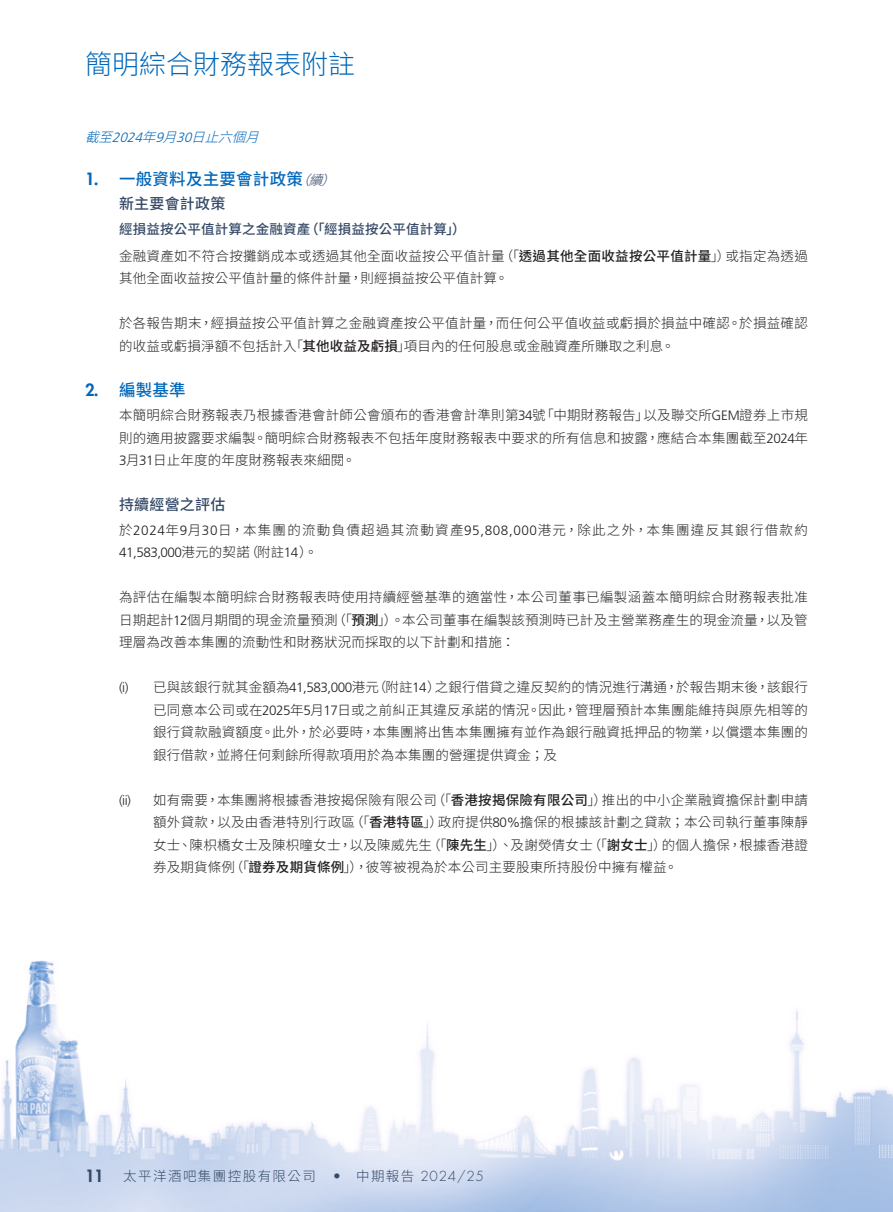
<style>
.page{position:relative;width:893px;height:1212px;background:#fff}
.page>*{position:absolute;margin:0;border:0;box-sizing:border-box;transform-origin:0 0}
.t1{font:300 27px "Source Han Sans TC";color:#0067bb}
.Heading_1{font:500 16.5px "Source Han Sans TC";letter-spacing:.015em;color:#0067bb}
.Heading_1-2{font:800 16.5px "Futura Std";color:#0067bb}
.t2{font:800 16.5px "Futura Std";color:#344967}
.Heading_2{font:500 15px "Source Han Sans TC";letter-spacing:.015em;color:#344967}
.Body_Text{font:300 13.5px/22.5px "Source Han Sans TC";letter-spacing:.02em;color:#231f20;text-align:right}
.Body_Text-2{font:300 13.5px/22.5px "Source Han Sans TC";letter-spacing:.095em;color:#231f20}
.Body_Text-3{font:500 13.5px "Source Han Sans TC";letter-spacing:.02em;color:#231f20}
.Heading_3{font:500 13.5px "Source Han Sans TC";letter-spacing:.015em;color:#344967}
.Body_Text-4{font:300 13.5px "Frutiger LT Std";letter-spacing:-.035em;color:#231f20}
.t3{font:300 13.5px "Source Han Sans TC";letter-spacing:.105em;color:#344967}
.t4{font:italic 300 13.5px "Source Han Sans TC";color:#0067bb}
.t5{font:300 13.5px "Futura Std";letter-spacing:.055em;color:#344967}
.t6{font:italic 300 13.5px "Frutiger LT Std";color:#0067bb}
.Heading_1-3{font:italic 300 13.5px "Source Han Sans TC";color:#344967}
.s1{font-family:"Frutiger LT Std"}
.s2{font-weight:300}
.s3{font-weight:500}
.s4{font-family:"Source Han Sans TC"}
.s5{font-family:"Futura Std"}
</style>
<div class="page">
<img style="left:0;top:960px;width:893px;height:252px">
<h1 class="t1" style="left:85px;top:48px;width:272px">簡明綜合財務報表附註</h1>
<p class="t4" style="left:142px;top:129px;width:25px">年</p>
<p class="t4" style="left:85px;top:129px;width:39px">截至</p>
<p class="t4" style="left:155px;top:129px;width:115px">月<span class="s1">9</span> 日止六個月</p>
<p class="t6" style="left:112px;top:129px;width:36px">2024</p>
<p class="t6" style="left:176px;top:129px;width:21px">30</p>
<p class="Heading_1-2" style="left:85px;top:168px;width:15px">1.</p>
<p class="Heading_1-2" style="left:85px;top:379px;width:15px">2.</p>
<p class="Heading_1" style="left:119px;top:169px;width:185px">一般資料及主要會計政策</p>
<p class="Heading_1-3" style="left:296px;top:172px;width:50px">（(</p>
<p class="Heading_1-3" style="left:309px;top:172px;width:25px">續</p>
<p class="Heading_2" style="left:119px;top:195px;width:108px">新主要會計政策</p>
<p class="Heading_3" style="left:305px;top:221px;width:162px">（「經損益按公平值計算 (「</p>
<p class="Heading_3" style="left:119px;top:221px;width:193px">經損益按公平值計算之金融資產</p>
<p class="Body_Text-3" style="left:500px;top:248px;width:232px"><span class="s2">（「</span>透過其他全面收益按公平值計量<span class="s2">」）</span></p>
<p class="Body_Text" style="left:119px;top:245px;width:391px">金融資產如不符合按攤銷成本或透過其他全面收益按公平值計量。</p>
<p class="Body_Text" style="left:725px;top:245px;width:84px">或指定為透過</p>
<p class="Body_Text" style="left:119px;top:267px;width:234px">其他全面收益按公平值計量的條件計量</p>
<p class="Body_Text" style="left:360px;top:267px;width:138px">則經損益按公平值計算</p>
<p class="Body_Text" style="left:349px;top:267px;width:15px">，</p>
<p class="Body_Text" style="left:211px;top:312px;width:277px">經損益按公平值計算之金融資產按公平值計量</p>
<p class="Body_Text" style="left:119px;top:312px;width:84px">於各報告期末</p>
<p class="Body_Text" style="left:496px;top:312px;width:236px">而任何公平值收益或虧損於損益中確認</p>
<p class="Body_Text" style="left:739px;top:312px;width:70px">於損益確認</p>
<p class="Body_Text" style="left:728px;top:312px;width:15px">。</p>
<p class="Body_Text" style="left:199px;top:312px;width:15px">，</p>
<p class="Body_Text" style="left:484px;top:312px;width:15px">，</p>
<p class="Body_Text" style="left:290px;top:335px;width:375px">「<span class="s3">其他收益及虧損</span>項目內的任何股息或金融資產所賺取之利息</p>
<p class="Body_Text" style="left:119px;top:335px;width:179px">的收益或虧損淨額不包括計入</p>
<p class="Heading_1" style="left:119px;top:380px;width:68px">編製基準</p>
<p class="Body_Text" style="left:397px;top:335px;width:15px">」</p>
<p class="Body_Text" style="left:661px;top:335px;width:15px">。</p>
<p class="Body_Text" style="left:540px;top:404px;width:110px">「中期財務報告」</p>
<p class="Body_Text" style="left:643px;top:404px;width:166px">以及聯交所<span class="s1">GEM</span>證券上市規</p>
<p class="Body_Text" style="left:119px;top:404px;width:428px">本簡明綜合財務報表乃根據香港會計師公會頒布的香港會計準則第<span class="s1">34</span>號</p>
<p class="Body_Text" style="left:657px;top:427px;width:152px">應結合本集團截至<span class="s1">2024</span>年</p>
<p class="Body_Text" style="left:265px;top:427px;width:385px">簡明綜合財務報表不包括年度財務報表中要求的所有信息和披露</p>
<p class="Body_Text" style="left:119px;top:427px;width:138px">則的適用披露要求編製</p>
<p class="Body_Text" style="left:254px;top:427px;width:15px">。</p>
<p class="Body_Text" style="left:646px;top:427px;width:15px">，</p>
<p class="Body_Text" style="left:119px;top:449px;width:227px">月<span class="s1">3 31</span>日止年度的年度財務報表來細閱</p>
<p class="Heading_2" style="left:119px;top:496px;width:108px">持續經營之評估</p>
<p class="Body_Text-2" style="left:245px;top:519px;width:565px;text-indent:-126px">於<span class="s1">2024</span>年<span class="s1">9</span>月<span class="s1">30</span>日，本集團的流動負債超過其流動資產<span class="s1">95,808,000</span>港元，除此之外，本集團違反其銀行借款約（附註<span class="s1">14</span> 。(</p>
<p class="Body_Text" style="left:342px;top:449px;width:15px">。</p>
<p class="Body_Text-4" style="left:119px;top:545px;width:132px">41,583,000<span class="s4">港元的契諾</span></p>
<p class="Body_Text" style="left:119px;top:586px;width:690px">為評估在編製本簡明綜合財務報表時使用持續經營基準的適當性，本公司董事已編製涵蓋本簡明綜合財務報表批准以及管</p>
<p class="Body_Text" style="left:333px;top:609px;width:73px">（「<span class="s3">預測</span>」）。</p>
<p class="Body_Text" style="left:119px;top:609px;width:397px;text-align:left">日期起計<span class="s1">12</span>個月期間的現金流量預測<br>理層為改善本集團的流動性和財務狀況而採取的以下計劃和措施：</p>
<p class="Body_Text" style="left:402px;top:609px;width:357px">本公司董事在編製該預測時已計及主營業務產生的現金流量</p>
<p class="Body_Text" style="left:756px;top:609px;width:15px">，</p>
<p class="Body_Text-4" style="left:119px;top:680px;width:11px">) i(</p>
<p class="Body_Text-4" style="left:119px;top:793px;width:14px">i i( )</p>
<p class="Body_Text" style="left:373px;top:676px;width:69px">（附註<span class="s1">14</span>）</p>
<p class="Body_Text" style="left:153px;top:676px;width:227px">已與該銀行就其金額為<span class="s1">41,583,000</span>港元</p>
<p class="Body_Text" style="left:435px;top:676px;width:234px">之銀行借貸之違反契約的情況進行溝通</p>
<p class="Body_Text" style="left:676px;top:676px;width:83px">於報告期末後</p>
<p class="Body_Text" style="left:767px;top:676px;width:42px">該銀行</p>
<p class="Body_Text" style="left:665px;top:676px;width:15px">，</p>
<p class="Body_Text" style="left:756px;top:676px;width:15px">，</p>
<p class="Body_Text" style="left:153px;top:699px;width:378px">已同意本公司或在<span class="s1">2025</span>年月<span class="s1">5 17</span>日或之前糾正其違反承諾的情況</p>
<p class="Body_Text" style="left:575px;top:699px;width:234px">管理層預計本集團能維持與原先相等的</p>
<p class="Body_Text" style="left:539px;top:699px;width:29px">因此</p>
<p class="Body_Text" style="left:527px;top:699px;width:15px">。</p>
<p class="Body_Text" style="left:564px;top:699px;width:15px">，</p>
<p class="Body_Text" style="left:373px;top:721px;width:331px">本集團將出售本集團擁有並作為銀行融資抵押品的物業</p>
<p class="Body_Text" style="left:712px;top:721px;width:98px">以償還本集團的</p>
<p class="Body_Text" style="left:217px;top:721px;width:342px;text-align:left;text-indent:-64px">銀行貸款融資額度<br>並將任何剩餘所得款項用於為本集團的營運提供資金；及</p>
<p class="Body_Text" style="left:309px;top:721px;width:56px">於必要時</p>
<p class="Body_Text" style="left:272px;top:721px;width:29px">此外</p>
<p class="Body_Text" style="left:261px;top:721px;width:15px">。</p>
<p class="Body_Text" style="left:297px;top:721px;width:15px">，</p>
<p class="Body_Text" style="left:361px;top:721px;width:15px">，</p>
<p class="Body_Text" style="left:701px;top:721px;width:15px">，</p>
<p class="Body_Text" style="left:153px;top:744px;width:56px">銀行借款</p>
<p class="Body_Text" style="left:205px;top:744px;width:15px">，</p>
<p class="Body_Text-3" style="left:432px;top:792px;width:177px"><span class="s2">（「</span>香港按揭保險有限公司<span class="s2">」）</span></p>
<p class="Body_Text" style="left:602px;top:789px;width:207px">推出的中小企業融資擔保計劃申請</p>
<p class="Body_Text" style="left:217px;top:789px;width:221px">本集團將根據香港按揭保險有限公司</p>
<p class="Body_Text" style="left:153px;top:789px;width:56px">如有需要</p>
<p class="Body_Text" style="left:206px;top:789px;width:15px">，</p>
<p class="Body_Text" style="left:350px;top:811px;width:94px">（「<span class="s3">香港特區</span>」）</p>
<p class="Body_Text" style="left:438px;top:811px;width:371px">政府提供<span class="s1">80%</span>擔保的根據該計劃之貸款；本公司執行董事陳靜</p>
<p class="Body_Text" style="left:153px;top:811px;width:56px">額外貸款</p>
<p class="Body_Text" style="left:217px;top:811px;width:139px">以及由香港特別行政區</p>
<p class="Body_Text" style="left:206px;top:811px;width:15px">，</p>
<p class="Body_Text" style="left:427px;top:834px;width:87px">（「<span class="s3">陳先生</span>」）、</p>
<p class="Body_Text" style="left:588px;top:834px;width:80px">（「<span class="s3">謝女士</span>」）</p>
<p class="Body_Text" style="left:153px;top:834px;width:29px">女士</p>
<p class="Body_Text" style="left:190px;top:834px;width:152px">陳枳橋女士及陳枳曈女士</p>
<p class="Body_Text" style="left:511px;top:834px;width:84px">及謝熒倩女士</p>
<p class="Body_Text" style="left:662px;top:834px;width:70px">的個人擔保</p>
<p class="Body_Text" style="left:739px;top:834px;width:70px">根據香港證</p>
<p class="Body_Text" style="left:350px;top:834px;width:84px">以及陳威先生</p>
<p class="Body_Text" style="left:338px;top:834px;width:15px">，</p>
<p class="Body_Text" style="left:728px;top:834px;width:15px">，</p>
<p class="Body_Text" style="left:178px;top:834px;width:15px">、</p>
<p class="Body_Text" style="left:230px;top:856px;width:438px">（「<span class="s3">證券及期貨條例</span>」）彼等被視為於本公司主要股東所持股份中擁有權益</p>
<p class="Body_Text" style="left:153px;top:856px;width:83px">券及期貨條例</p>
<p class="Body_Text" style="left:664px;top:856px;width:15px">。</p>
<p class="Body_Text" style="left:354px;top:856px;width:15px">，</p>
<p class="t2" style="left:85px;top:1166px;width:20px">11</p>
<p class="t3" style="left:123px;top:1168px;width:194px">太平洋酒吧集團控股有限公司</p>
<p class="t3" style="left:333px;top:1168px;width:83px"><span class="s5">•</span>　中期報告</p>
<p class="t5" style="left:420px;top:1168px;width:65px">2024/25</p>
</div>
